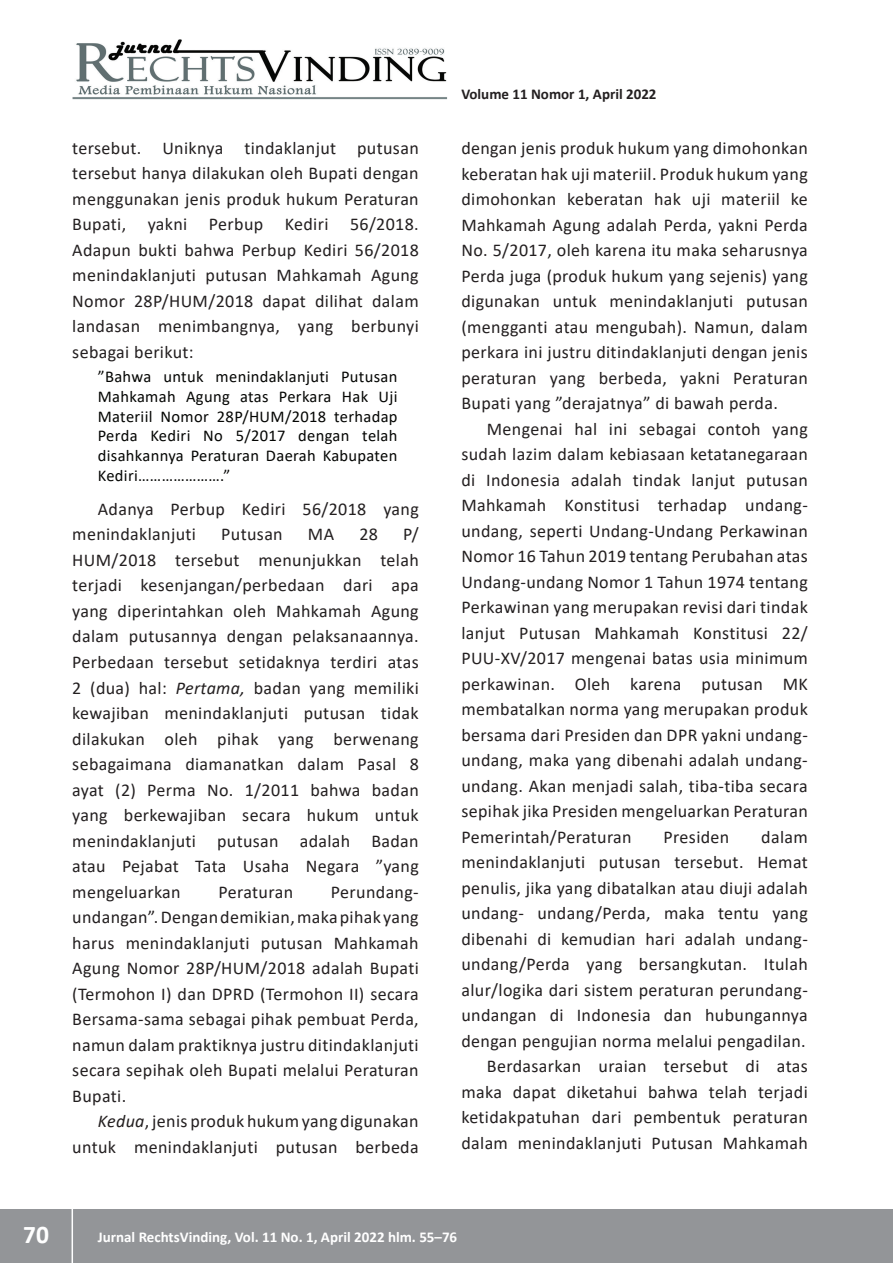
<style>
.page{position:relative;width:893px;height:1263px;background:#fff}
.page>*{position:absolute;margin:0;border:0;box-sizing:border-box;transform-origin:0 0}
.t1{font:700 25.5px "Calibri";color:#fff}
.t2{font:18px/25.5px "Calibri";letter-spacing:.02em;color:#231f20;text-align:justify}
.t3{font:16.5px/19.8px "Calibri";letter-spacing:.02em;color:#040503;text-align:justify}
.t4{font:700 15px "Calibri";color:#fff}
.t5{font:700 15px "Calibri";color:#231f20}
.s1{font-style:italic}
</style>
<div class="page">
<div style="left:0;top:1209px;width:893px;height:54px;background:#939598"></div>
<hr style="left:72px;top:1206px;width:1px;height:57px;background:#fff">
<img style="left:72px;top:39px;width:375px;height:60px">
<p class="t2" style="left:72px;top:135px;width:348px">tersebut. Uniknya tindaklanjut putusan tersebut hanya dilakukan oleh Bupati dengan menggunakan jenis produk hukum Peraturan Bupati, yakni Perbup Kediri 56/2018.<br>Adapun bukti bahwa Perbup Kediri 56/2018 menindaklanjuti putusan Mahkamah Agung Nomor 28P/HUM/2018 dapat dilihat dalam landasan menimbangnya, yang berbunyi sebagai berikut:</p>
<p class="t3" style="left:98px;top:366px;width:301px">”Bahwa untuk menindaklanjuti Putusan Mahkamah Agung atas Perkara Hak Uji Materiil Nomor 28P/HUM/2018 terhadap Perda Kediri No 5/2017 dengan telah disahkannya Peraturan Daerah Kabupaten Kediri………………….”</p>
<p class="t2" style="left:72px;top:496px;width:348px;text-indent:26px">Adanya Perbup Kediri 56/2018 yang menindaklanjuti</p>
<p class="t2" style="left:72px;top:521px;width:348px;text-indent:331px">P/ HUM/2018 tersebut menunjukkan telah terjadi kesenjangan/perbedaan dari apa yang diperintahkan oleh Mahkamah Agung dalam putusannya dengan pelaksanaannya.<br>Perbedaan tersebut setidaknya terdiri atas 2 (dua) hal: <span class="s1">Pertama,</span> badan yang memiliki kewajiban menindaklanjuti putusan tidak dilakukan oleh pihak yang berwenang sebagaimana diamanatkan dalam Pasal 8 ayat (2) Perma No. 1/2011 bahwa badan yang berkewajiban secara hukum untuk menindaklanjuti putusan adalah Badan atau Pejabat Tata Usaha Negara ”yang mengeluarkan</p>
<p class="t2" style="left:221px;top:521px;width:63px">Putusan</p>
<p class="t2" style="left:308px;top:521px;width:28px">MA</p>
<p class="t2" style="left:359px;top:521px;width:20px">28</p>
<p class="t2" style="left:72px;top:878px;width:348px;text-indent:259px">Perundang&shy;undangan”. Dengan demikian, maka pihak yang harus menindaklanjuti putusan Mahkamah Agung Nomor 28P/HUM/2018 adalah Bupati (Termohon I) dan DPRD (Termohon II) secara Bersama-sama sebagai pihak pembuat Perda, namun dalam praktiknya justru ditindaklanjuti secara sepihak oleh Bupati melalui Peraturan Bupati.</p>
<p class="t2" style="left:72px;top:1108px;width:348px;text-align:right"><span class="s1">Kedua</span>, jenis produk hukum yang digunakan untuk menindaklanjuti putusan berbeda</p>
<p class="t2" style="left:219px;top:878px;width:76px">Peraturan</p>
<p class="t5" style="left:461px;top:84px;width:197px">Volume 11 Nomor 1, April 2022</p>
<p class="t2" style="left:461px;top:135px;width:348px">dengan jenis produk hukum yang dimohonkan keberatan hak uji materiil. Produk hukum yang dimohonkan keberatan hak uji materiil ke Mahkamah Agung adalah Perda, yakni Perda No. 5/2017, oleh karena itu maka seharusnya Perda juga (produk hukum yang sejenis) yang digunakan untuk menindaklanjuti putusan (mengganti atau mengubah). Namun, dalam perkara ini justru ditindaklanjuti dengan jenis peraturan yang berbeda, yakni Peraturan Bupati yang ”derajatnya” di bawah perda.</p>
<p class="t2" style="left:461px;top:415px;width:348px;text-indent:26px">Mengenai hal ini sebagai contoh yang sudah lazim dalam kebiasaan ketatanegaraan di Indonesia adalah tindak lanjut putusan Mahkamah Konstitusi terhadap undang&shy;undang, seperti Undang-Undang Perkawinan Nomor 16 Tahun 2019 tentang Perubahan atas Undang-undang Nomor 1 Tahun 1974 tentang Perkawinan yang merupakan revisi dari tindak lanjut Putusan Mahkamah Konstitusi 22/ PUU-XV/2017 mengenai batas usia minimum perkawinan. Oleh karena putusan MK membatalkan norma yang merupakan produk bersama dari Presiden dan DPR yakni undang&shy;undang, maka yang dibenahi adalah undang&shy;undang. Akan menjadi salah, tiba-tiba secara sepihak jika Presiden mengeluarkan Peraturan Pemerintah/Peraturan</p>
<p class="t2" style="left:461px;top:823px;width:348px;text-align:right">dalam<br>menindaklanjuti putusan tersebut. Hemat penulis, jika yang dibatalkan atau diuji adalah undang- undang/Perda, maka tentu yang dibenahi di kemudian hari adalah undang&shy;undang/Perda yang bersangkutan. Itulah alur/logika dari sistem peraturan perundang&shy;undangan di Indonesia dan hubungannya dengan pengujian norma melalui pengadilan.<br>Berdasarkan uraian tersebut di atas maka dapat diketahui bahwa telah terjadi ketidakpatuhan dari pembentuk peraturan dalam menindaklanjuti Putusan Mahkamah</p>
<p class="t2" style="left:664px;top:823px;width:67px">Presiden</p>
<h1 class="t1" style="left:23px;top:1216px;width:27px">70</h1>
<p class="t4" style="left:98px;top:1227px;width:361px">Jurnal RechtsVinding, Vol. 11 No. 1, April 2022 hlm. 55–76</p>
</div>
